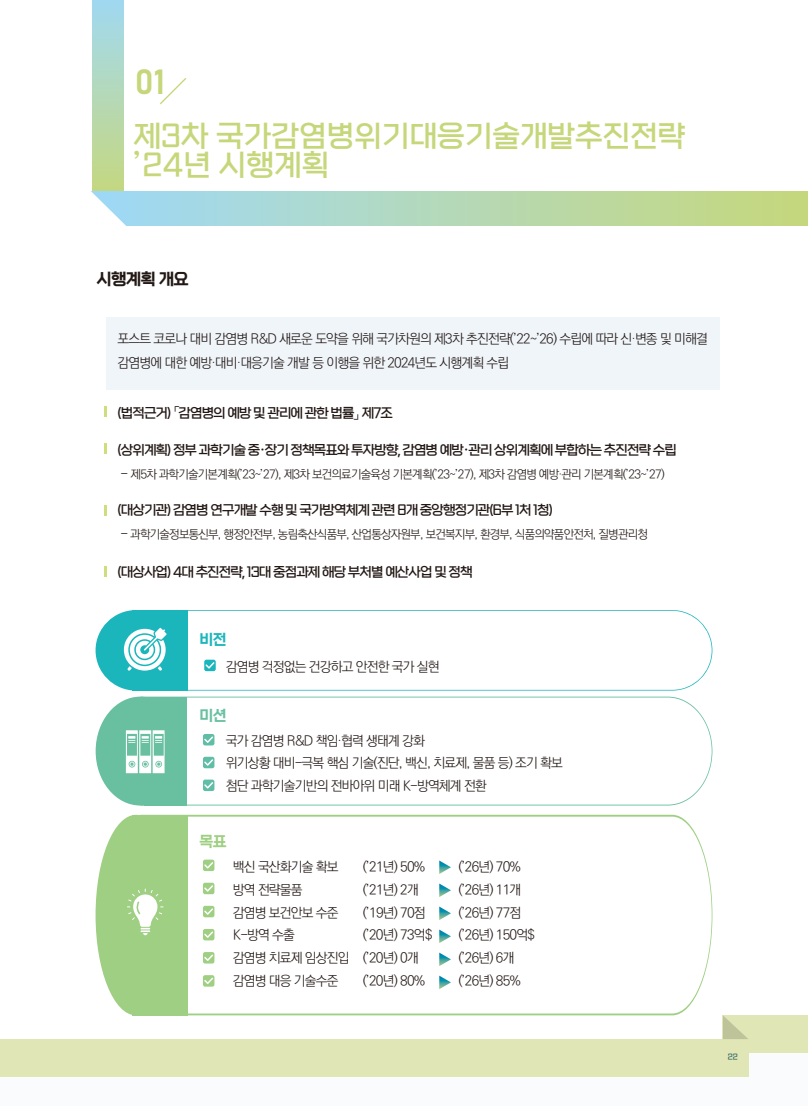
<style>
.page{position:relative;width:808px;height:1106px;background:#fff}
.page>*{position:absolute;margin:0;border:0;box-sizing:border-box;transform-origin:0 0}
.t1{font:34.5px "Bahnschrift";color:#c5d77a}
.t2{font:300 30px/28.5px "Gong Gothic";color:#c5d77a}
.t3{font:500 16.5px "Gong Gothic";letter-spacing:-.03em;color:#221815}
.t4{font:500 15px "Gong Gothic";color:#1ab6bc}
.t5{font:500 15px "Gong Gothic";color:#69c0a1}
.t6{font:500 15px "Gong Gothic";color:#9fcf82}
.t7{font:300 13.5px/22.8px "Ko Pub World Dotum";letter-spacing:-.06em;color:#221815}
.t8{font:300 13.5px "Gong Gothic";letter-spacing:-.06em;color:#221815}
.t9{font:300 12px "Ko Pub World Dotum";letter-spacing:-.06em;color:#221815}
.t10{font:300 7.5px "Gong Gothic";color:#2d6461}
.s1{font-size:13.5px}
</style>
<div class="page">
<svg style="left:0;top:1029px;width:793px;height:48px"></svg>
<div style="left:723px;top:1015px;width:85px;height:37px;background:#e1e6b7"></div>
<div style="left:0;top:1039px;width:748px;height:37px;background:#e1e6b7"></div>
<svg style="left:723px;top:1016px;width:25px;height:23px"></svg>
<svg style="left:92px;top:0;width:32px;height:188px;background:#b3d8b9"></svg>
<div style="left:91px;top:191px;width:717px;height:34px;background:linear-gradient(to right,#a0d9f7,#c7d87b)"></div>
<svg style="left:91px;top:188px;width:56px;height:38px"></svg>
<svg style="left:160px;top:78px;width:27px;height:27px"></svg>
<div style="left:106px;top:318px;width:613px;height:72px;background:#f0f5fa"></div>
<svg style="left:104px;top:406px;width:3px;height:11px"></svg>
<svg style="left:104px;top:443px;width:3px;height:11px"></svg>
<svg style="left:104px;top:505px;width:3px;height:11px"></svg>
<svg style="left:104px;top:566px;width:3px;height:10px"></svg>
<svg style="left:187px;top:610px;width:525px;height:80px"></svg>
<svg style="left:187px;top:814px;width:525px;height:201px"></svg>
<svg style="left:187px;top:696px;width:525px;height:109px"></svg>
<div style="left:204px;top:659px;width:12px;height:12px;background:#1ab6bc;border-radius:2px"></div>
<svg style="left:205px;top:662px;width:9px;height:6px"></svg>
<div style="left:96px;top:610px;width:80px;height:80px;background:#1ab6bc;border-radius:50%"></div>
<div style="left:132px;top:610px;width:55px;height:80px;background:#1ab6bc"></div>
<div style="left:96px;top:814px;width:80px;height:201px;background:#9fcf82;border-radius:50%"></div>
<div style="left:132px;top:814px;width:55px;height:201px;background:#9fcf82"></div>
<div style="left:96px;top:696px;width:89px;height:109px;background:#69c0a1;border-radius:50%"></div>
<div style="left:145px;top:696px;width:42px;height:109px;background:#69c0a1"></div>
<div style="left:203px;top:734px;width:11px;height:11px;background:#60bea7;border-radius:2px"></div>
<svg style="left:204px;top:736px;width:9px;height:7px"></svg>
<div style="left:203px;top:756px;width:11px;height:12px;background:#60bea7;border-radius:2px"></div>
<svg style="left:204px;top:759px;width:9px;height:6px"></svg>
<svg style="left:127px;top:888px;width:36px;height:47px"></svg>
<svg style="left:124px;top:628px;width:43px;height:43px"></svg>
<svg style="left:126px;top:730px;width:39px;height:43px"></svg>
<div style="left:203px;top:779px;width:11px;height:12px;background:#60bea7;border-radius:2px"></div>
<svg style="left:204px;top:782px;width:9px;height:6px"></svg>
<div style="left:203px;top:859px;width:11px;height:12px;background:#9fcf82;border-radius:2px"></div>
<svg style="left:204px;top:862px;width:9px;height:6px"></svg>
<div style="left:203px;top:882px;width:11px;height:12px;background:#9fcf82;border-radius:2px"></div>
<svg style="left:204px;top:885px;width:9px;height:6px"></svg>
<div style="left:203px;top:905px;width:11px;height:12px;background:#9fcf82;border-radius:2px"></div>
<svg style="left:204px;top:908px;width:9px;height:6px"></svg>
<div style="left:203px;top:929px;width:11px;height:11px;background:#9fcf82;border-radius:2px"></div>
<svg style="left:204px;top:931px;width:9px;height:6px"></svg>
<div style="left:203px;top:952px;width:11px;height:11px;background:#9fcf82;border-radius:2px"></div>
<svg style="left:204px;top:954px;width:9px;height:7px"></svg>
<div style="left:203px;top:975px;width:11px;height:11px;background:#9fcf82;border-radius:2px"></div>
<svg style="left:204px;top:977px;width:9px;height:7px"></svg>
<svg style="left:793px;top:1052px;width:15px;height:1px"></svg>
<svg style="left:439px;top:860px;width:12px;height:14px"></svg>
<svg style="left:439px;top:883px;width:12px;height:14px"></svg>
<svg style="left:439px;top:906px;width:12px;height:14px"></svg>
<svg style="left:439px;top:929px;width:12px;height:14px"></svg>
<svg style="left:439px;top:952px;width:12px;height:14px"></svg>
<svg style="left:439px;top:975px;width:12px;height:14px"></svg>
<h1 class="t1" style="left:135px;top:56px;width:32px">01</h1>
<h2 class="t2" style="left:133px;top:124px;width:554px">제3차 국가감염병위기대응기술개발추진전략 ’24년 시행계획</h2>
<p class="t3" style="left:96px;top:270px;width:94px">시행계획 개요</p>
<p class="t7" style="left:118px;top:327px;width:592px;line-height:24px">포스트 코로나 대비 감염병 R&amp;D 새로운 도약을 위해 국가차원의 제3차 추진전략(’22~’26) 수립에 따라 신·변종 및 미해결 감염병에 대한 예방·대비·대응기술 개발 등 이행을 위한 2024년도 시행계획 수립</p>
<p class="t8" style="left:118px;top:406px;width:277px">(법적근거) 「감염병의 예방 및 관리에 관한 법률」 제7조</p>
<p class="t8" style="left:118px;top:443px;width:561px">(상위계획) 정부 과학기술 중·장기 정책목표와 투자방향, 감염병 예방·관리 상위계획에 부합하는 추진전략 수립</p>
<p class="t9" style="left:121px;top:466px;width:546px"><span class="s1">-</span> 제5차 과학기술기본계획(’23~’27), 제3차 보건의료기술육성 기본계획(’23~’27), 제3차 감염병 예방·관리 기본계획(’23~’27)</p>
<p class="t8" style="left:118px;top:502px;width:437px">(대상기관) 감염병 연구개발 수행 및 국가방역체계 관련 8개 중앙행정기관(6부 1처 1청)</p>
<p class="t9" style="left:121px;top:525px;width:529px"><span class="s1">-</span> 과학기술정보통신부, 행정안전부, 농림축산식품부, 산업통상자원부, 보건복지부, 환경부, 식품의약품안전처, 질병관리청</p>
<p class="t8" style="left:118px;top:565px;width:356px">(대상사업) 4대 추진전략, 13대 중점과제 해당 부처별 예산사업 및 정책</p>
<p class="t4" style="left:200px;top:631px;width:29px">비전</p>
<p class="t7" style="left:226px;top:656px;width:215px">감염병 걱정없는 건강하고 안전한 국가 실현</p>
<p class="t5" style="left:200px;top:708px;width:29px">미션</p>
<p class="t7" style="left:226px;top:730px;width:200px">국가 감염병 R&amp;D 책임·협력 생태계 강화</p>
<p class="t7" style="left:226px;top:752px;width:339px;line-height:22.4px">위기상황 대비-극복 핵심 기술(진단, 백신, 치료제, 물품 등) 조기 확보 첨단 과학기술기반의 전바아위 미래 K-방역체계 전환</p>
<p class="t6" style="left:200px;top:833px;width:29px">목표</p>
<p class="t7" style="left:233px;top:855px;width:107px">백신 국산화기술 확보</p>
<p class="t7" style="left:363px;top:855px;width:64px">(’21년) 50%</p>
<p class="t7" style="left:458px;top:855px;width:64px">(’26년) 70%</p>
<p class="t7" style="left:233px;top:878px;width:107px">방역 전략물품 감염병 보건안보 수준</p>
<p class="t7" style="left:363px;top:878px;width:64px">(’21년) 2개 (’19년) 70점</p>
<p class="t7" style="left:458px;top:878px;width:64px">(’26년) 11개 (’26년) 77점</p>
<p class="t7" style="left:233px;top:924px;width:64px">K-방역 수출</p>
<p class="t7" style="left:363px;top:924px;width:72px">(’20년) 73억$</p>
<p class="t7" style="left:458px;top:924px;width:78px">(’26년) 150억$</p>
<p class="t7" style="left:233px;top:947px;width:118px">감염병 치료제 임상진입 감염병 대응 기술수준</p>
<p class="t7" style="left:363px;top:947px;width:64px">(’20년) 0개 (’20년) 80%</p>
<p class="t7" style="left:458px;top:947px;width:64px">(’26년) 6개 (’26년) 85%</p>
<p class="t10" style="left:728px;top:1052px;width:12px">22</p>
</div>
